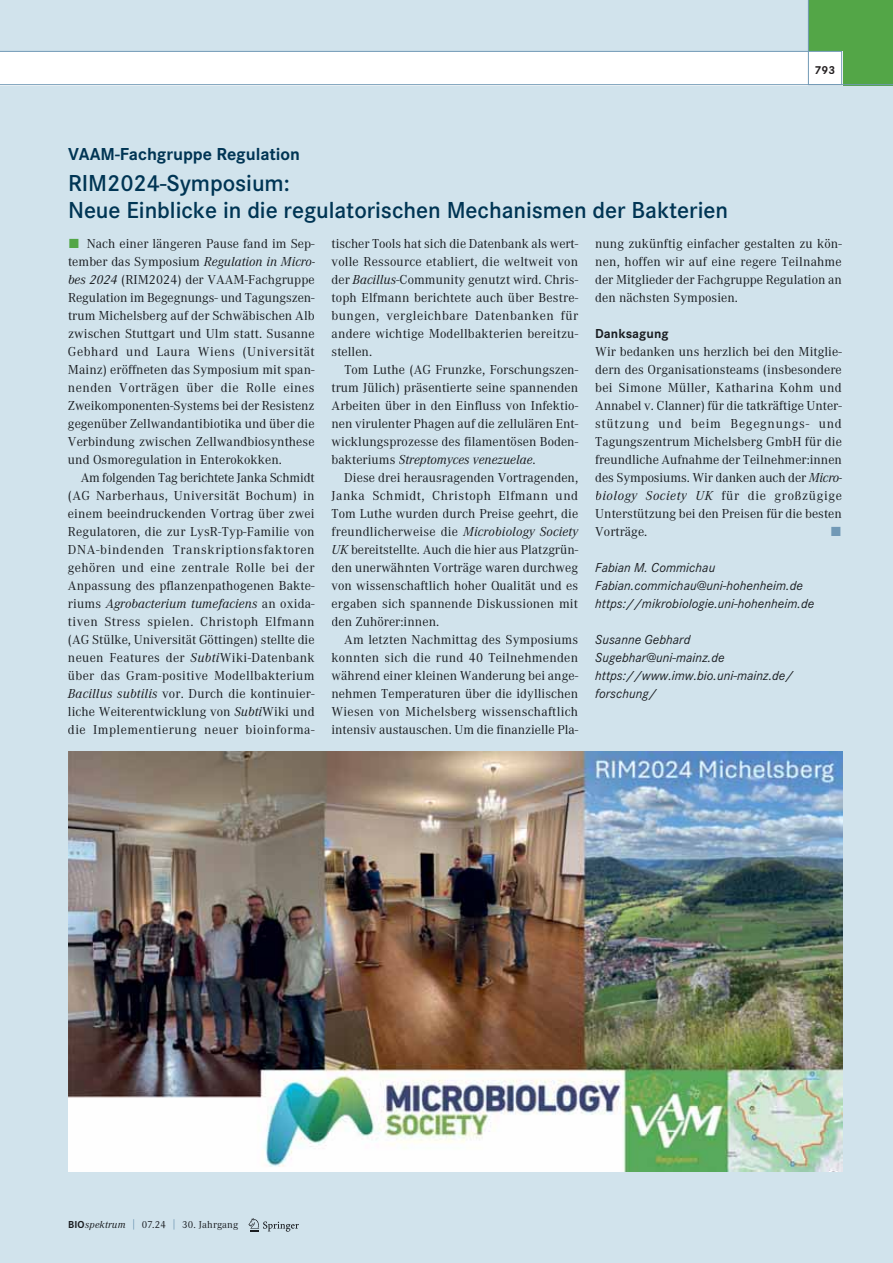
<style>
.page{position:relative;width:893px;height:1263px;background:#d1e3ec}
.page>*{position:absolute;margin:0;border:0;box-sizing:border-box;transform-origin:0 0}
.t1{font:600 24px/27px "Corporate S";letter-spacing:-.005em;color:#003554}
.t2{font:700 18px "Corporate S";color:#003554}
.t3{font:13.5px/18px "Corporate A";letter-spacing:.005em;color:#1a1d21;text-align:justify}
.t4{font:italic 13.5px/18px "Corporate S";letter-spacing:.005em;color:#1a1d21}
.t5{font:700 13.5px "Corporate S";letter-spacing:.005em;color:#1a1d21}
.t6{font:13.5px "The Sans Expert";color:#7199b6}
.t7{font:700 12px "Corporate S";color:#231f20}
.t8{font:10.5px "Corporate A";letter-spacing:.015em;color:#1a1d21}
.s1{font-family:"The Sans Expert";color:#53a647}
.s2{font-style:italic}
.s3{font-family:"Corporate S";font-weight:700}
.s4{color:#5584a5}
</style>
<div class="page">
<svg style="left:248px;top:1218px;width:51px;height:14px"></svg>
<svg style="left:0;top:0;width:893px;height:85px"></svg>
<img style="left:68px;top:752px;width:774px;height:419px">
<p class="t7" style="left:814px;top:65px;width:22px">793</p>
<h2 class="t2" style="left:68px;top:147px;width:233px">VAAM-Fachgruppe Regulation</h2>
<h1 class="t1" style="left:68px;top:171px;width:661px">RIM2024-Symposium:<br>Neue Einblicke in die regulatorischen Mechanismen der Bakterien</h1>
<p class="t3" style="left:68px;top:236px;width:248px"><span class="s1">ó</span> Nach einer längeren Pause fand im Sep&shy;tember das Symposium <span class="s2">Regulation in Micro&shy;bes 2024</span> (RIM2024) der VAAM-Fachgruppe Regulation im Begegnungs- und Tagungszen&shy;trum Michelsberg auf der Schwäbischen Alb zwischen Stuttgart und Ulm statt. Susanne Gebhard und Laura Wiens (Universität Mainz) eröffneten das Symposium mit span&shy;nenden Vorträgen über die Rolle eines Zweikomponenten-Systems bei der Resistenz gegenüber Zellwandantibiotika und über die Verbindung zwischen Zellwandbiosynthese und Osmoregulation in Enterokokken.</p>
<p class="t3" style="left:68px;top:470px;width:248px;text-indent:13px">Am folgenden Tag berichtete Janka Schmidt (AG Narberhaus, Universität Bochum) in einem beeindruckenden Vortrag über zwei Regulatoren, die zur LysR-Typ-Familie von DNA-bindenden Transkriptionsfaktoren gehören und eine zentrale Rolle bei der Anpassung des pflanzenpathogenen Bakte&shy;riums <span class="s2">Agrobacterium tumefaciens</span> an oxida&shy;tiven Stress spielen. Christoph Elfmann (AG Stülke, Universität Göttingen) stellte die neuen Features der <span class="s2">Subti</span>Wiki-Datenbank über das Gram-positive Modellbakterium <span class="s2">Bacillus subtilis</span> vor. Durch die kontinuier&shy;liche Weiterentwicklung von <span class="s2">Subti</span>Wiki und die Implementierung neuer bioinforma-</p>
<p class="t3" style="left:595px;top:236px;width:248px">nung zukünftig einfacher gestalten zu kön&shy;nen, hoffen wir auf eine regere Teilnahme der Mitglieder der Fachgruppe Regulation an den nächsten Symposien.</p>
<p class="t5" style="left:595px;top:328px;width:75px">Danksagung</p>
<p class="t3" style="left:595px;top:344px;width:248px">Wir bedanken uns herzlich bei den Mitglie&shy;dern des Organisationsteams (insbesondere bei Simone Müller, Katharina Kohm und Annabel v. Clanner) für die tatkräftige Unter&shy;stützung und beim Begegnungs- und Tagungszentrum Michelsberg GmbH für die freundliche Aufnahme der Teilnehmer:innen des Symposiums. Wir danken auch der <span class="s2">Micro&shy;biology Society UK</span> für die großzügige Unterstützung bei den Preisen für die besten Vorträge.</p>
<p class="t3" style="left:331px;top:236px;width:248px">tischer Tools hat sich die Datenbank als wert&shy;volle Ressource etabliert, die weltweit von der <span class="s2">Bacillus</span>-Community genutzt wird. Chris&shy;toph Elfmann berichtete auch über Bestre&shy;bungen, vergleichbare Datenbanken für andere wichtige Modellbakterien bereitzu&shy;stellen.</p>
<p class="t3" style="left:332px;top:362px;width:248px;text-indent:13px">Tom Luthe (AG Frunzke, Forschungszen&shy;trum Jülich) präsentierte seine spannenden Arbeiten über in den Einfluss von Infektio&shy;nen virulenter Phagen auf die zellulären Ent&shy;wicklungsprozesse des filamentösen Boden&shy;bakteriums <span class="s2">Streptomyces venezuelae</span>.</p>
<p class="t3" style="left:331px;top:470px;width:248px;text-indent:13px">Diese drei herausragenden Vortragenden, Janka Schmidt, Christoph Elfmann und Tom Luthe wurden durch Preise geehrt, die freundlicherweise die <span class="s2">Microbiology Society UK</span> bereitstellte. Auch die hier aus Platzgrün&shy;den unerwähnten Vorträge waren durchweg von wissenschaftlich hoher Qualität und es ergaben sich spannende Diskussionen mit den Zuhörer:innen.</p>
<p class="t3" style="left:331px;top:632px;width:248px;text-indent:13px">Am letzten Nachmittag des Symposiums konnten sich die rund 40 Teilnehmenden während einer kleinen Wanderung bei ange&shy;nehmen Temperaturen über die idyllischen Wiesen von Michelsberg wissenschaftlich intensiv austauschen. Um die finanzielle Pla-</p>
<p class="t6" style="left:830px;top:527px;width:13px">ó</p>
<p class="t4" style="left:595px;top:559px;width:220px">Fabian M. Commichau<br>Fabian.commichau@uni-hohenheim.de https://mikrobiologie.uni-hohenheim.de</p>
<p class="t4" style="left:595px;top:631px;width:200px">Susanne Gebhard<br>Sugebhar@uni-mainz.de https://www.imw.bio.uni-mainz.de/ forschung/</p>
<p class="t8" style="left:68px;top:1220px;width:172px"><span class="s3">BIO</span><span class="s2">spektrum</span> <span class="s4">|</span> 07.24 <span class="s4">|</span> 30. Jahrgang</p>
</div>
